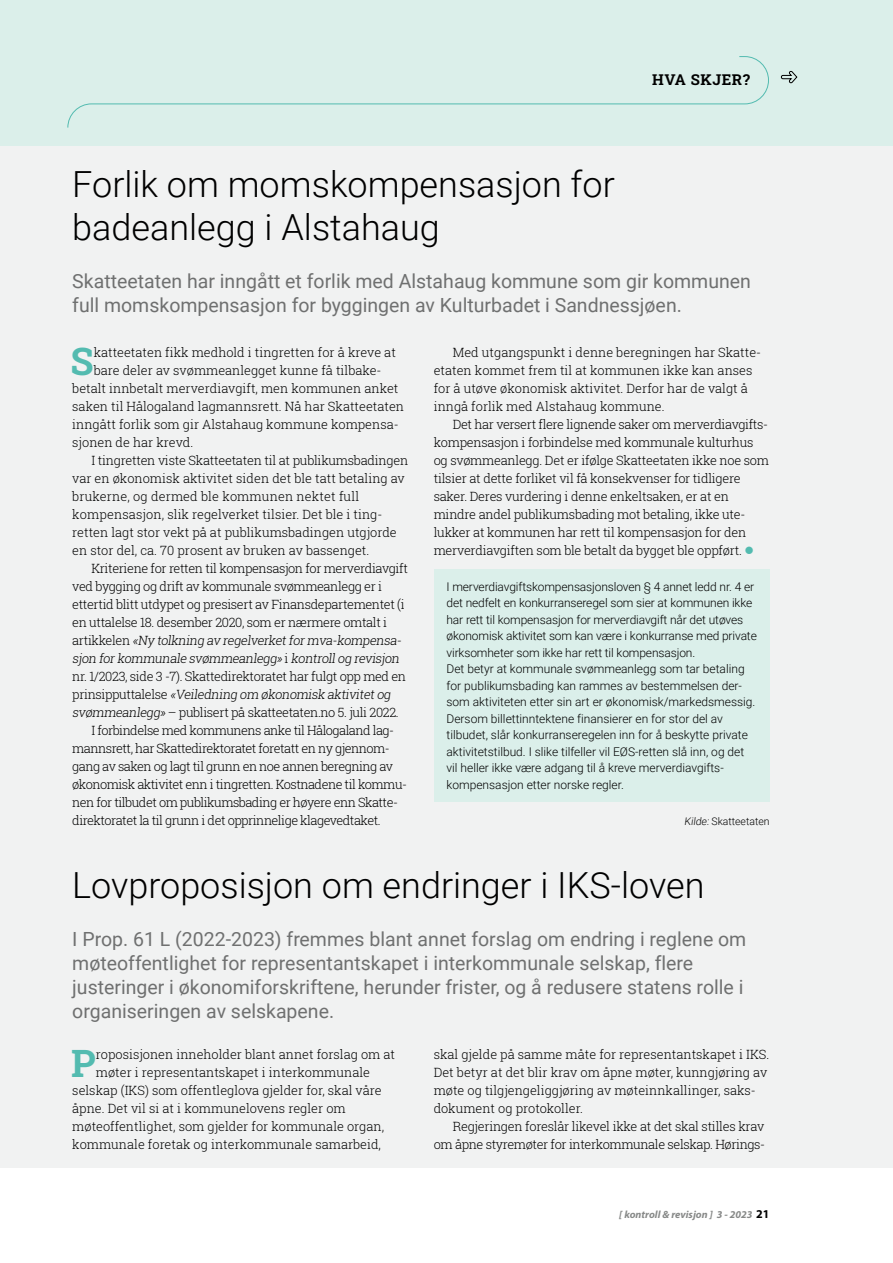
<style>
.page{position:relative;width:893px;height:1263px;background:#fff}
.page>*{position:absolute;margin:0;border:0;box-sizing:border-box;transform-origin:0 0}
.t1{font:700 38.1px "Roboto Slab";color:#53bbb0}
.t2{font:300 36px/43.2px "Roboto";color:#000}
.t3{font:19.5px/24px "Roboto";color:#6f7070}
.t4{font:700 15px "Roboto Slab";letter-spacing:.04em;color:#000}
.t5{font:300 12.75px/18px "Roboto Slab";color:#000}
.t6{font:300 12.75px/18px "Roboto Slab";letter-spacing:-.02em;color:#000}
.t7{font:300 12.75px "Roboto Slab";letter-spacing:-.04em;color:#000}
.t8{font:300 12.75px "Roboto Slab";letter-spacing:.01em;color:#000}
.t9{font:300 12px/16.5px "Roboto";color:#000}
.t10{font:italic 700 10.5px "Myriad Pro";color:#878988}
.t11{font:300 10.5px "Roboto";color:#000}
.s1{color:#53bbb0}
.s2{font-style:normal;font-size:12px;color:#000}
</style>
<div class="page">
<hr style="left:0;top:130px;width:1px;height:1037px;background:#f1f2f2">
<div style="left:1px;top:130px;width:892px;height:1037px;background:#f1f2f2"></div>
<hr style="left:0;top:0;width:1px;height:146px;background:#dbefea">
<div style="left:1px;top:0;width:892px;height:146px;background:#dbefea"></div>
<svg style="left:67px;top:56px;width:702px;height:72px"></svg>
<div style="left:434px;top:569px;width:336px;height:232px;background:#dbefea"></div>
<p class="t4" style="left:652px;top:69px;width:99px">HVA SKJER?</p>
<h2 class="t2" style="left:72px;top:161px;width:544px">Forlik om momskompensasjon for badeanlegg i Alstahaug</h2>
<h3 class="t3" style="left:72px;top:269px;width:680px">Skatteetaten har inngått et forlik med Alstahaug kommune som gir kommunen full momskompensasjon for byggingen av Kulturbadet i Sandnessjøen.</h3>
<h1 class="t1" style="left:70px;top:335px;width:25px">S</h1>
<p class="t5" style="left:94px;top:343px;width:304px">katteetaten fikk medhold i tingretten for å kreve at</p>
<p class="t5" style="left:434px;top:343px;width:327px;text-indent:19px">Med utgangspunkt i denne beregningen har Skatte&shy;etaten kommet frem til at kommunen ikke kan anses for å utøve økonomisk aktivitet. Derfor har de valgt å inngå forlik med Alstahaug kommune.</p>
<p class="t6" style="left:434px;top:415px;width:337px;text-indent:19px">Det har versert flere lignende saker om merverdiavgifts&shy;kompensasjon i forbindelse med kommunale kulturhus og svømmeanlegg. Det er ifølge Skatteetaten ikke noe som tilsier at dette forliket vil få konsekvenser for tidligere saker. Deres vurdering i denne enkeltsaken, er at en mindre andel publikumsbading mot betaling, ikke ute&shy;lukker at kommunen har rett til kompensasjon for den merverdiavgiften som ble betalt da bygget ble oppført. <span class="s1">●</span></p>
<p class="t5" style="left:94px;top:361px;width:287px">bare deler av svømmeanlegget kunne få tilbake-</p>
<p class="t5" style="left:72px;top:379px;width:328px">betalt innbetalt merverdiavgift, men kommunen anket</p>
<p class="t5" style="left:72px;top:397px;width:333px">saken til Hålogaland lagmannsrett. Nå har Skatteetaten</p>
<p class="t5" style="left:72px;top:415px;width:326px">inngått forlik som gir Alstahaug kommune kompensa-</p>
<p class="t5" style="left:72px;top:433px;width:123px">sjonen de har krevd.</p>
<p class="t6" style="left:91px;top:451px;width:318px">I tingretten viste Skatteetaten til at publikumsbadingen</p>
<p class="t5" style="left:72px;top:469px;width:334px">var en økonomisk aktivitet siden det ble tatt betaling av</p>
<p class="t8" style="left:72px;top:488px;width:288px">brukerne, og dermed ble kommunen nektet full</p>
<p class="t5" style="left:72px;top:505px;width:310px">kompensasjon, slik regelverket tilsier. Det ble i ting-</p>
<p class="t5" style="left:72px;top:523px;width:326px">retten lagt stor vekt på at publikumsbadingen utgjorde</p>
<p class="t5" style="left:72px;top:541px;width:299px">en stor del, ca. 70 prosent av bruken av bassenget.</p>
<p class="t6" style="left:91px;top:559px;width:318px">Kriteriene for retten til kompensasjon for merverdiavgift</p>
<p class="t6" style="left:72px;top:577px;width:311px">ved bygging og drift av kommunale svømmeanlegg er i</p>
<p class="t6" style="left:72px;top:595px;width:334px">ettertid blitt utdypet og presisert av Finansdepartementet (i</p>
<p class="t6" style="left:72px;top:613px;width:316px">en uttalelse 18. desember 2020, som er nærmere omtalt i</p>
<p class="t6" style="left:72px;top:631px;width:329px">a r t i k k e l e n «Ny tolkning av regelverketformva-kompensa-</p>
<p class="t6" style="left:72px;top:649px;width:331px">sjon forkommunale svømmeanlegg» i kontrollog revisjon</p>
<p class="t6" style="left:72px;top:667px;width:335px">nr. 1/2023, side 3 -7). Skattedirektoratet har fulgt opp med en</p>
<p class="t6" style="left:72px;top:685px;width:322px">p r i n s i p p u t t a l e l s e «Veiledning om økonomisk aktivitetog</p>
<p class="t6" style="left:72px;top:703px;width:328px">svømmeanlegg» – publisert på skatteetaten.no 5. juli 2022.</p>
<p class="t7" style="left:91px;top:722px;width:304px">I forbindelse med kommunens anke til Hålogaland lag-</p>
<p class="t7" style="left:72px;top:740px;width:319px">mannsrett, har Skattedirektoratet foretatt en ny gjennom-</p>
<p class="t7" style="left:72px;top:758px;width:322px">gang av saken og lagt til grunn en noe annen beregning av</p>
<p class="t7" style="left:72px;top:776px;width:336px">økonomisk aktivitet enn i tingretten. Kostnadene til kommu-</p>
<p class="t7" style="left:72px;top:794px;width:327px">nen for tilbudet om publikumsbading er høyere enn Skatte-</p>
<p class="t7" style="left:72px;top:812px;width:310px">direktoratet la til grunn i det opprinnelige klagevedtaket.</p>
<p class="t9" style="left:446px;top:578px;width:312px">I merverdiavgiftskompensasjonsloven § 4 annet ledd nr. 4 er det nedfelt en konkurranseregel som sier at kommunen ikke har rett til kompensasjon for merverdiavgift når det utøves økonomisk aktivitet som kan være i konkurranse med private virksomheter som ikke har rett til kompensasjon.<br>Det betyr at kommunale svømmeanlegg som tar betaling for publikumsbading kan rammes av bestemmelsen der&shy;som aktiviteten etter sin art er økonomisk/markedsmessig.<br>Dersom billettinntektene finansierer en for stor del av tilbudet, slår konkurranseregelen inn for å beskytte private aktivitetstilbud. I slike tilfeller vil EØS-retten slå inn, og det vil heller ikke være adgang til å kreve merverdiavgifts&shy;kompensasjon etter norske regler.</p>
<p class="t11" style="left:684px;top:814px;width:87px">Kilde:Skatteetaten</p>
<h2 class="t2" style="left:72px;top:862px;width:634px">Lovproposisjon om endringer i IKS-loven</h2>
<p class="t3" style="left:72px;top:926px;width:676px">I Prop. 61 L (2022-2023) fremmes blant annet forslag om endring i reglene om møteoffentlighet for representantskapet i interkommunale selskap, flere justeringer i økonomiforskriftene, herunder frister, og å redusere statens rolle i organiseringen av selskapene.</p>
<h1 class="t1" style="left:71px;top:1037px;width:26px">P</h1>
<p class="t5" style="left:96px;top:1045px;width:301px">roposisjonen inneholder blant annet forslag om at</p>
<p class="t5" style="left:96px;top:1063px;width:276px">møter i representantskapet i interkommunale</p>
<p class="t5" style="left:72px;top:1081px;width:311px">selskap (IKS) som offentleglova gjelder for, skal våre</p>
<p class="t5" style="left:72px;top:1099px;width:275px">åpne. Det vil si at i kommunelovens regler om</p>
<p class="t5" style="left:72px;top:1117px;width:313px">møteoffentlighet, som gjelder for kommunale organ,</p>
<p class="t5" style="left:72px;top:1135px;width:310px">kommunale foretak og interkommunale samarbeid,</p>
<p class="t5" style="left:434px;top:1045px;width:337px">skal gjelde på samme måte for representantskapet i IKS.<br>Det betyr at det blir krav om åpne møter, kunngjøring av møte og tilgjengeliggjøring av møteinnkallinger, saks&shy;dokument og protokoller.</p>
<p class="t6" style="left:434px;top:1117px;width:332px;text-align:right">Regjeringen foreslår likevel ikke at det skal stilles krav om åpne styremøter for interkommunale selskap. Hørings-</p>
<p class="t10" style="left:619px;top:1208px;width:152px">[ kontroll &amp; revisjon ] 3 - 2023 <span class="s2">21</span></p>
</div>
